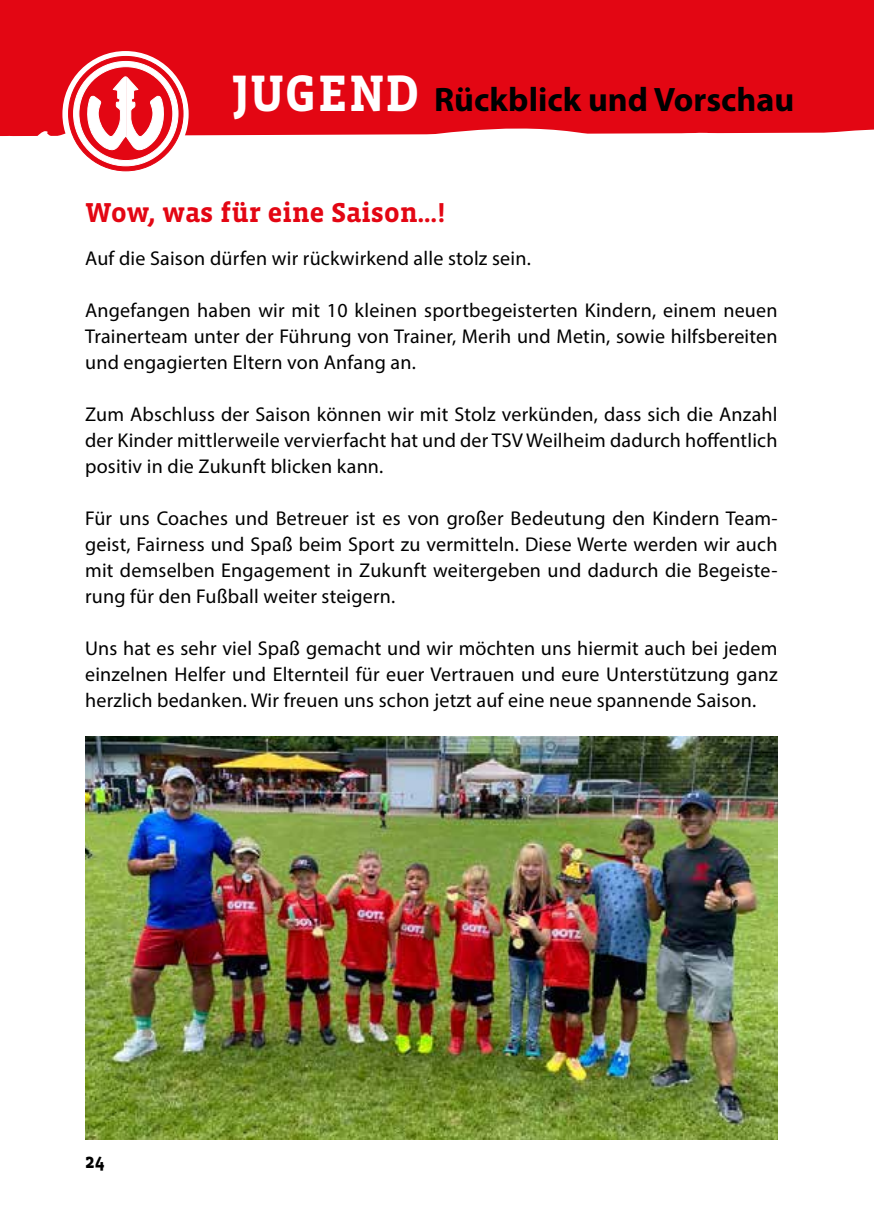
<style>
.page{position:relative;width:874px;height:1225px;background:#fff}
.page>*{position:absolute;margin:0;border:0;box-sizing:border-box;transform-origin:0 0}
.t1{font:700 34px "Myriad Pro";color:#000}
.t2{font:700 28px "Vista Slab OTCE";color:#e30613}
.t3{font:700 20.6px "Vista Slab OTCE";color:#000;scale:.92 1}
.t4{font:20px/26px "Myriad Pro";letter-spacing:.01em;color:#000;text-align:justify}
.s1{font-family:"Vista Slab OTCE";font-size:52.4px;color:#fff}
</style>
<div class="page">
<img style="left:85px;top:736px;width:692px;height:403px">
<div style="left:0;top:0;width:873px;height:56px;background:#e30613"></div>
<div style="left:62px;top:51px;width:126px;height:126px;background:#fff;border-radius:50%"></div>
<svg style="left:0;top:56px;width:873px;height:115px"></svg>
<h1 class="t1" style="left:232px;top:77px;width:563px"><span class="s1">JUGEND</span> Rückblick und Vorschau</h1>
<h2 class="t2" style="left:85px;top:197px;width:362px">Wow, was für eine Saison…!</h2>
<p class="t4" style="left:85px;top:245px;width:447px">Auf die Saison dürfen wir rückwirkend alle stolz sein.</p>
<p class="t4" style="left:85px;top:297px;width:693px">Angefangen haben wir mit 10 kleinen sportbegeisterten Kindern, einem neuen Trainerteam unter der Führung von Trainer, Merih und Metin, sowie hilfsbereiten und engagierten Eltern von Anfang an.</p>
<p class="t4" style="left:85px;top:401px;width:693px">Zum Abschluss der Saison können wir mit Stolz verkünden, dass sich die Anzahl der Kinder mittlerweile vervierfacht hat und der TSV Weilheim dadurch hoffentlich positiv in die Zukunft blicken kann.</p>
<p class="t4" style="left:85px;top:505px;width:693px">Für uns Coaches und Betreuer ist es von großer Bedeutung den Kindern Team&shy;geist, Fairness und Spaß beim Sport zu vermitteln. Diese Werte werden wir auch mit demselben Engagement in Zukunft weitergeben und dadurch die Begeiste&shy;rung für den Fußball weiter steigern.</p>
<p class="t4" style="left:85px;top:635px;width:693px">Uns hat es sehr viel Spaß gemacht und wir möchten uns hiermit auch bei jedem einzelnen Helfer und Elternteil für euer Vertrauen und eure Unterstützung ganz herzlich bedanken. Wir freuen uns schon jetzt auf eine neue spannende Saison.</p>
<p class="t3" style="left:85px;top:1149px;width:23px">24</p>
</div>
